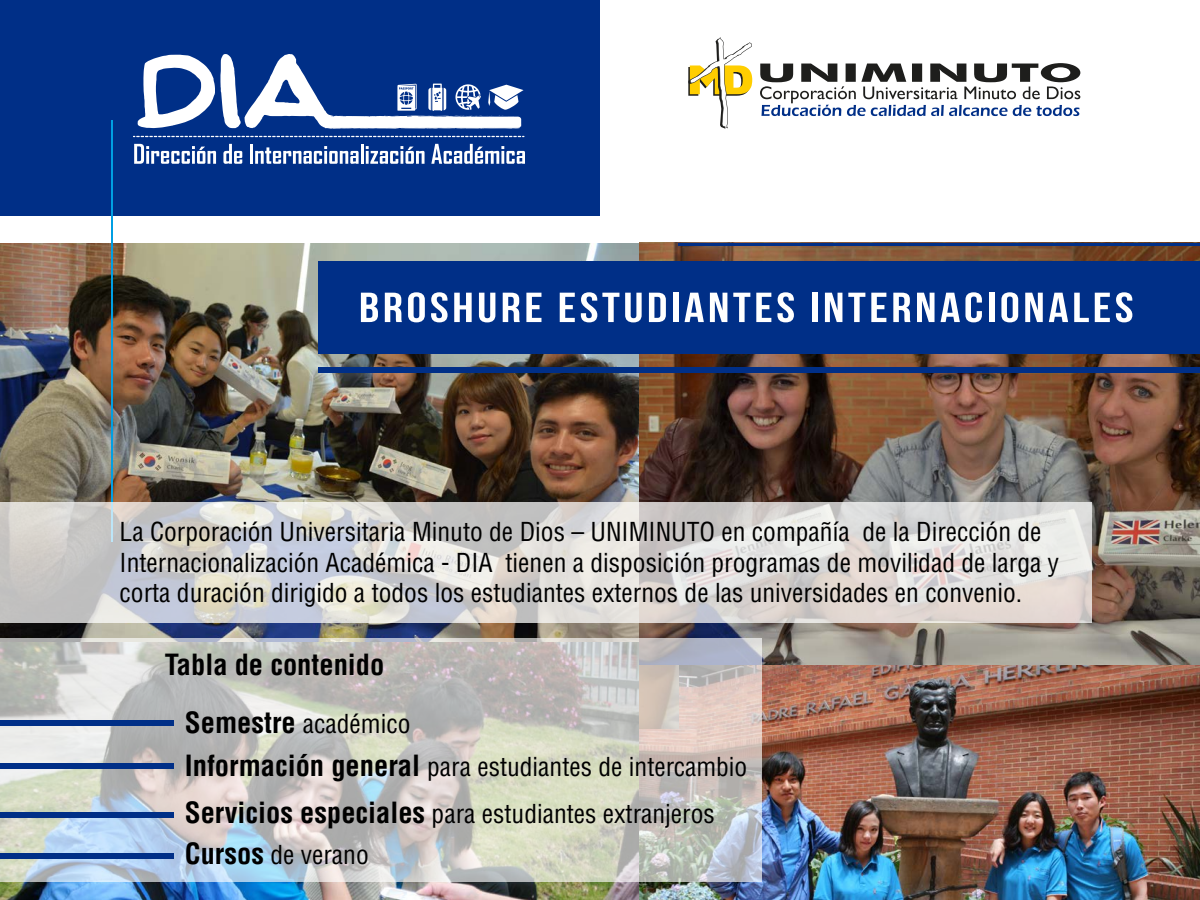
<style>
.page{position:relative;width:1200px;height:900px;background:#fff}
.page>*{position:absolute;margin:0;border:0;box-sizing:border-box;transform-origin:0 0}
.t1{font:42px "Bebas Neue";letter-spacing:.07em;color:#fff;scale:1.2 1}
.t2{font:700 condensed 28.5px "Helvetica";color:#000}
.t3{font:condensed 25.5px/30.6px "Helvetica";color:#000}
.s1{font-weight:700;font-size:28.5px}
</style>
<div class="page">
<img style="left:639px;top:665px;width:561px;height:235px">
<img style="left:0;top:243px;width:639px;height:395px">
<img style="left:0;top:882px;width:639px;height:18px">
<img style="left:639px;top:243px;width:561px;height:422px">
<svg style="left:0;top:638px;width:762px;height:244px;background:#c8c9c5"></svg>
<div style="left:318px;top:261px;width:882px;height:93px;background:#002f87"></div>
<div style="left:0;top:0;width:600px;height:216px;background:#002f87"></div>
<div style="left:318px;top:367px;width:882px;height:6px;background:#002f87"></div>
<hr style="left:111px;top:120px;width:2px;height:422px;background:#009fe3">
<div style="left:0;top:720px;width:174px;height:6px;background:#002f87"></div>
<div style="left:0;top:763px;width:174px;height:6px;background:#002f87"></div>
<div style="left:0;top:812px;width:174px;height:6px;background:#002f87"></div>
<div style="left:0;top:853px;width:174px;height:5px;background:#002f87"></div>
<hr style="left:678px;top:243px;width:522px;height:3px;background:#002f87">
<svg style="left:134px;top:144px;width:82px;height:20px"></svg>
<svg style="left:223px;top:144px;width:19px;height:20px"></svg>
<hr style="left:250px;top:144px;width:3px;height:20px;background:#fff">
<svg style="left:255px;top:146px;width:104px;height:18px"></svg>
<hr style="left:361px;top:144px;width:3px;height:20px;background:#fff">
<svg style="left:366px;top:146px;width:59px;height:18px"></svg>
<svg style="left:431px;top:144px;width:94px;height:20px"></svg>
<svg style="left:133px;top:136px;width:391px;height:1px"></svg>
<svg style="left:138px;top:54px;width:385px;height:75px"></svg>
<svg style="left:760px;top:63px;width:320px;height:53px"></svg>
<svg style="left:688px;top:37px;width:64px;height:92px"></svg>
<svg style="left:0;top:503px;width:1092px;height:120px;background:#d8d6d4"></svg>
<h1 class="t1" style="left:359px;top:285px;width:647px">BROSHURE ESTUDIANTES INTERNACIONALES</h1>
<p class="t3" style="left:120px;top:516px;width:941px">La Corporación Universitaria Minuto de Dios – UNIMINUTO en compañía de la Dirección de<br>Internacionalización Académica - DIA tienen a disposición programas de movilidad de larga y corta duración dirigido a todos los estudiantes externos de las universidades en convenio.</p>
<p class="t2" style="left:165px;top:647px;width:221px">Tabla de contenido</p>
<p class="t3" style="left:185px;top:709px;width:227px"><span class="s1">Semestre</span> académico</p>
<p class="t3" style="left:185px;top:751px;width:564px"><span class="s1">Información general</span> para estudiantes de intercambio</p>
<p class="t3" style="left:185px;top:799px;width:531px"><span class="s1">Servicios especiales</span> para estudiantes extranjeros</p>
<p class="t3" style="left:185px;top:839px;width:185px"><span class="s1">Cursos</span> de verano</p>
</div>
